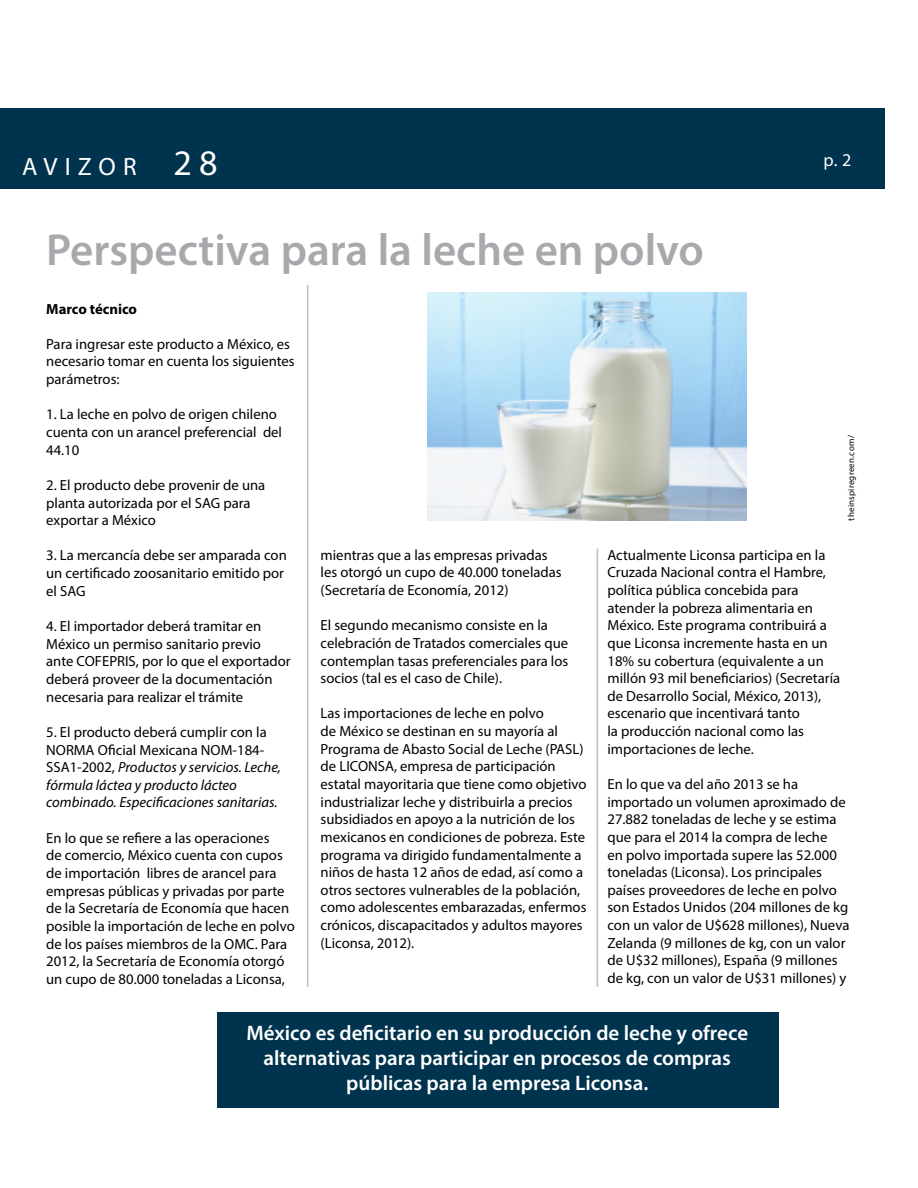
<style>
.page{position:relative;width:918px;height:1188px;background:#fff}
.page>*{position:absolute;margin:0;border:0;box-sizing:border-box;transform-origin:0 0}
.t1{font:600 45px "Myriad Pro";color:#a7a9ac}
.t2{font:25.2px "Myriad Pro";letter-spacing:.285em;color:#fff}
.t3{font:600 21px/25.2px "Myriad Pro";color:#fff;text-align:center}
.t4{font:18px "Myriad Pro";color:#fff}
.t5{font:14.7px/17.7px "Myriad Pro";color:#000}
.t6{font:italic 14.7px/17.7px "Myriad Pro";color:#000}
.t7{font:700 14.7px "Myriad Pro";color:#000}
.t8{font:9px "Myriad Pro";letter-spacing:.025em;color:#000}
.s1{font-size:36px}
.s2{font-style:normal}
</style>
<div class="page">
<div style="left:0;top:108px;width:884px;height:81px;background:#00334e"></div>
<hr style="left:597px;top:549px;width:1px;height:438px;background:#bcbec0">
<hr style="left:307px;top:285px;width:1px;height:702px;background:#bcbec0">
<div style="left:217px;top:1012px;width:562px;height:96px;background:#00334e"></div>
<img style="left:427px;top:292px;width:319px;height:229px">
<h2 class="t2" style="left:22px;top:152px;width:197px">AVIZOR <span class="s1">28</span></h2>
<h1 class="t1" style="left:46px;top:221px;width:659px">Perspectiva para la leche en polvo</h1>
<p class="t4" style="left:824px;top:149px;width:29px">p. 2</p>
<p class="t7" style="left:46px;top:299px;width:92px">Marco técnico</p>
<p class="t5" style="left:46px;top:335px;width:250px">Para ingresar este producto a México, es necesario tomar en cuenta los siguientes parámetros:</p>
<p class="t5" style="left:46px;top:405px;width:237px">1. La leche en polvo de origen chileno cuenta con un arancel preferencial del<br>44.10</p>
<p class="t5" style="left:46px;top:476px;width:221px">2. El producto debe provenir de una planta autorizada por el SAG para exportar a México</p>
<p class="t5" style="left:46px;top:546px;width:242px">3. La mercancía debe ser amparada con un certificado zoosanitario emitido por el SAG</p>
<p class="t5" style="left:46px;top:617px;width:246px">4. El importador deberá tramitar en México un permiso sanitario previo ante COFEPRIS, por lo que el exportador deberá proveer de la documentación necesaria para realizar el trámite</p>
<p class="t6" style="left:46px;top:723px;width:236px"><span class="s2">5. El producto deberá cumplir con la NORMA Oficial Mexicana NOM-184- SSA1-2002,</span> Productos y servicios. Leche, fórmula láctea y producto lácteo combinado. Especificaciones sanitarias.</p>
<p class="t5" style="left:46px;top:829px;width:250px">En lo que se refiere a las operaciones<br>de comercio, México cuenta con cupos de importación libres de arancel para empresas públicas y privadas por parte de la Secretaría de Economía que hacen posible la importación de leche en polvo de los países miembros de la OMC. Para 2012, la Secretaría de Economía otorgó un cupo de 80.000 toneladas a Liconsa,</p>
<p class="t5" style="left:321px;top:546px;width:243px">mientras que a las empresas privadas les otorgó un cupo de 40.000 toneladas (Secretaría de Economía, 2012)</p>
<p class="t5" style="left:321px;top:616px;width:249px">El segundo mecanismo consiste en la celebración de Tratados comerciales que contemplan tasas preferenciales para los socios (tal es el caso de Chile).</p>
<p class="t5" style="left:321px;top:704px;width:267px">Las importaciones de leche en polvo<br>de México se destinan en su mayoría al Programa de Abasto Social de Leche (PASL) de LICONSA, empresa de participación estatal mayoritaria que tiene como objetivo industrializar leche y distribuirla a precios subsidiados en apoyo a la nutrición de los mexicanos en condiciones de pobreza. Este programa va dirigido fundamentalmente a niños de hasta 12 años de edad, así como a otros sectores vulnerables de la población, como adolescentes embarazadas, enfermos crónicos, discapacitados y adultos mayores (Liconsa, 2012).</p>
<p class="t8" style="left:845px;top:521px;width:87px;rotate:-90deg">theinspiregreen.com/</p>
<p class="t5" style="left:607px;top:546px;width:234px">Actualmente Liconsa participa en la Cruzada Nacional contra el Hambre, política pública concebida para atender la pobreza alimentaria en México. Este programa contribuirá a que Liconsa incremente hasta en un 18% su cobertura (equivalente a un millón 93 mil beneficiarios) (Secretaría de Desarrollo Social, México, 2013), escenario que incentivará tanto<br>la producción nacional como las importaciones de leche.</p>
<p class="t5" style="left:607px;top:775px;width:243px">En lo que va del año 2013 se ha importado un volumen aproximado de 27.882 toneladas de leche y se estima que para el 2014 la compra de leche<br>en polvo importada supere las 52.000 toneladas (Liconsa). Los principales países proveedores de leche en polvo son Estados Unidos (204 millones de kg con un valor de U$628 millones), Nueva Zelanda (9 millones de kg, con un valor de U$32 millones), España (9 millones de kg, con un valor de U$31 millones) y</p>
<h3 class="t3" style="left:246px;top:1020px;width:503px">México es deficitario en su producción de leche y ofrece alternativas para participar en procesos de compras públicas para la empresa Liconsa.</h3>
</div>
